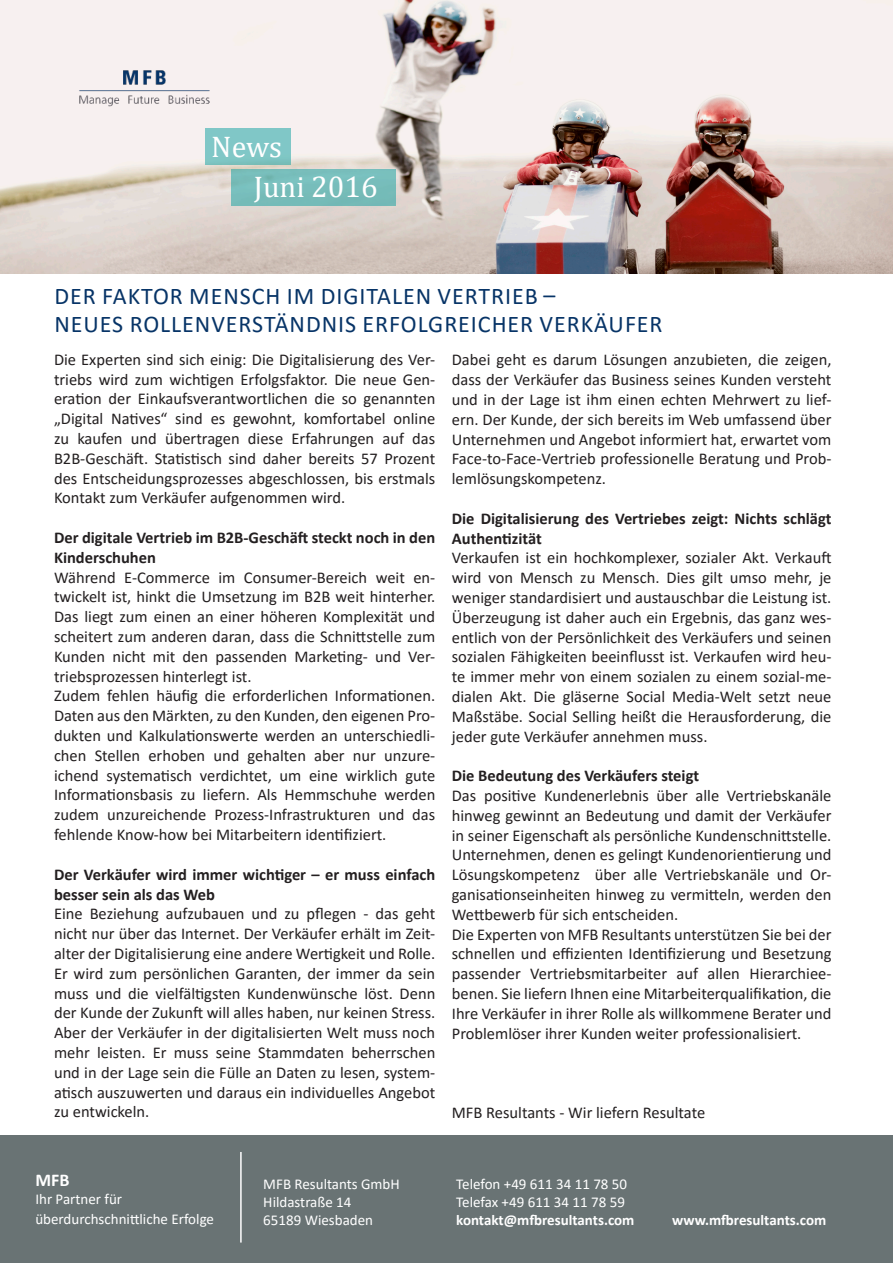
<style>
.page{position:relative;width:893px;height:1263px;background:#fff}
.page>*{position:absolute;margin:0;border:0;box-sizing:border-box;transform-origin:0 0}
.t1{font:30px "Cambria";color:#fff}
.t2{font:24px/28.8px "Calibri";letter-spacing:.04em;color:#073467}
.t3{font:700 18px "Calibri";color:#fff}
.t4{font:16.5px/19.8px "Calibri";color:#231f20;text-align:justify}
.t5{font:700 16.5px/19.8px "Calibri";color:#231f20}
.t6{font:15px/19.8px "Calibri";color:#fff}
.t7{font:700 15px "Calibri";color:#fff}
</style>
<div class="page">
<img style="left:0;top:0;width:893px;height:273px">
<img style="left:78px;top:69px;width:132px;height:37px">
<div style="left:0;top:1135px;width:893px;height:128px;background:#697374"></div>
<hr style="left:240px;top:1152px;width:2px;height:90px;background:#fff">
<div style="left:205px;top:128px;width:86px;height:37px;background:#80c7c7"></div>
<div style="left:231px;top:169px;width:165px;height:36px;background:#77bdbb"></div>
<p class="t1" style="left:211px;top:129px;width:72px">News</p>
<p class="t1" style="left:254px;top:169px;width:125px">Juni 2016</p>
<p class="t2" style="left:54px;top:280px;width:610px">DER FAKTOR MENSCH IM DIGITALEN VERTRIEB –<br>NEUES ROLLENVERSTÄNDNIS ERFOLGREICHER VERKÄUFER</p>
<p class="t4" style="left:54px;top:349px;width:383px">Die Experten sind sich einig: Die Digitalisierung des Ver&shy;triebs wird zum wichtigen Erfolgsfaktor. Die neue Gen&shy;eration der Einkaufsverantwortlichen die so genannten „Digital Natives“ sind es gewohnt, komfortabel online zu kaufen und übertragen diese Erfahrungen auf das B2B-Geschäft. Statistisch sind daher bereits 57 Prozent des Entscheidungsprozesses abgeschlossen, bis erstmals Kontakt zum Verkäufer aufgenommen wird.</p>
<p class="t5" style="left:54px;top:527px;width:383px">Der digitale Vertrieb im B2B-Geschäft steckt noch in den<br>Kinderschuhen</p>
<p class="t4" style="left:54px;top:567px;width:383px">Während E-Commerce im Consumer-Bereich weit en&shy;twickelt ist, hinkt die Umsetzung im B2B weit hinterher.<br>Das liegt zum einen an einer höheren Komplexität und scheitert zum anderen daran, dass die Schnittstelle zum Kunden nicht mit den passenden Marketing- und Ver&shy;triebsprozessen hinterlegt ist.</p>
<p class="t4" style="left:54px;top:686px;width:383px">Zudem fehlen häufig die erforderlichen Informationen.<br>Daten aus den Märkten, zu den Kunden, den eigenen Pro&shy;dukten und Kalkulationswerte werden an unterschiedli&shy;chen Stellen erhoben und gehalten aber nur unzure&shy;ichend systematisch verdichtet, um eine wirklich gute Informationsbasis zu liefern. Als Hemmschuhe werden zudem unzureichende Prozess-Infrastrukturen und das fehlende Know-how bei Mitarbeitern identifiziert.</p>
<p class="t5" style="left:54px;top:864px;width:383px">Der Verkäufer wird immer wichtiger – er muss einfach besser sein als das Web</p>
<p class="t4" style="left:54px;top:903px;width:383px">Eine Beziehung aufzubauen und zu pflegen - das geht nicht nur über das Internet. Der Verkäufer erhält im Zeit&shy;alter der Digitalisierung eine andere Wertigkeit und Rolle.<br>Er wird zum persönlichen Garanten, der immer da sein muss und die vielfältigsten Kundenwünsche löst. Denn der Kunde der Zukunft will alles haben, nur keinen Stress.</p>
<p class="t4" style="left:54px;top:1022px;width:383px">Aber der Verkäufer in der digitalisierten Welt muss noch mehr leisten. Er muss seine Stammdaten beherrschen und in der Lage sein die Fülle an Daten zu lesen, system&shy;atisch auszuwerten und daraus ein individuelles Angebot zu entwickeln.</p>
<p class="t4" style="left:452px;top:349px;width:381px">Dabei geht es darum Lösungen anzubieten, die zeigen, dass der Verkäufer das Business seines Kunden versteht und in der Lage ist ihm einen echten Mehrwert zu lief&shy;ern. Der Kunde, der sich bereits im Web umfassend über Unternehmen und Angebot informiert hat, erwartet vom Face-to-Face-Vertrieb professionelle Beratung und Prob&shy;lemlösungskompetenz.</p>
<p class="t5" style="left:452px;top:508px;width:381px">Die Digitalisierung des Vertriebes zeigt: Nichts schlägt<br>Authentizität</p>
<p class="t4" style="left:452px;top:547px;width:381px">Verkaufen ist ein hochkomplexer, sozialer Akt. Verkauft wird von Mensch zu Mensch. Dies gilt umso mehr, je weniger standardisiert und austauschbar die Leistung ist.<br>Überzeugung ist daher auch ein Ergebnis, das ganz wes&shy;entlich von der Persönlichkeit des Verkäufers und seinen sozialen Fähigkeiten beeinflusst ist. Verkaufen wird heu&shy;te immer mehr von einem sozialen zu einem sozial-me&shy;dialen Akt. Die gläserne Social Media-Welt setzt neue Maßstäbe. Social Selling heißt die Herausforderung, die jeder gute Verkäufer annehmen muss.</p>
<p class="t5" style="left:452px;top:765px;width:249px">Die Bedeutung des Verkäufers steigt</p>
<p class="t4" style="left:452px;top:785px;width:381px">Das positive Kundenerlebnis über alle Vertriebskanäle hinweg gewinnt an Bedeutung und damit der Verkäufer in seiner Eigenschaft als persönliche Kundenschnittstelle.<br>Unternehmen, denen es gelingt Kundenorientierung und Lösungskompetenz über alle Vertriebskanäle und Or&shy;ganisationseinheiten hinweg zu vermitteln, werden den Wettbewerb für sich entscheiden.</p>
<p class="t4" style="left:452px;top:924px;width:381px">Die Experten von MFB Resultants unterstützen Sie bei der schnellen und effizienten Identifizierung und Besetzung passender Vertriebsmitarbeiter auf allen Hierarchiee&shy;benen. Sie liefern Ihnen eine Mitarbeiterqualifikation, die Ihre Verkäufer in ihrer Rolle als willkommene Berater und Problemlöser ihrer Kunden weiter professionalisiert.</p>
<p class="t4" style="left:452px;top:1102px;width:255px">MFB Resultants - Wir liefern Resultate</p>
<p class="t3" style="left:35px;top:1168px;width:36px">MFB</p>
<p class="t6" style="left:35px;top:1189px;width:180px">Ihr Partner für überdurchschnittliche Erfolge</p>
<p class="t6" style="left:263px;top:1174px;width:138px">MFB Resultants GmbH</p>
<p class="t6" style="left:263px;top:1192px;width:90px">Hildastraße 14</p>
<p class="t6" style="left:263px;top:1210px;width:111px">65189 Wiesbaden</p>
<p class="t6" style="left:456px;top:1174px;width:172px">Telefon +49 611 34 11 78 50</p>
<p class="t6" style="left:456px;top:1192px;width:170px">Telefax +49 611 34 11 78 59</p>
<p class="t7" style="left:456px;top:1209px;width:180px">kontakt@mfbresultants.com</p>
<p class="t7" style="left:672px;top:1209px;width:156px">www.mfbresultants.com</p>
</div>
